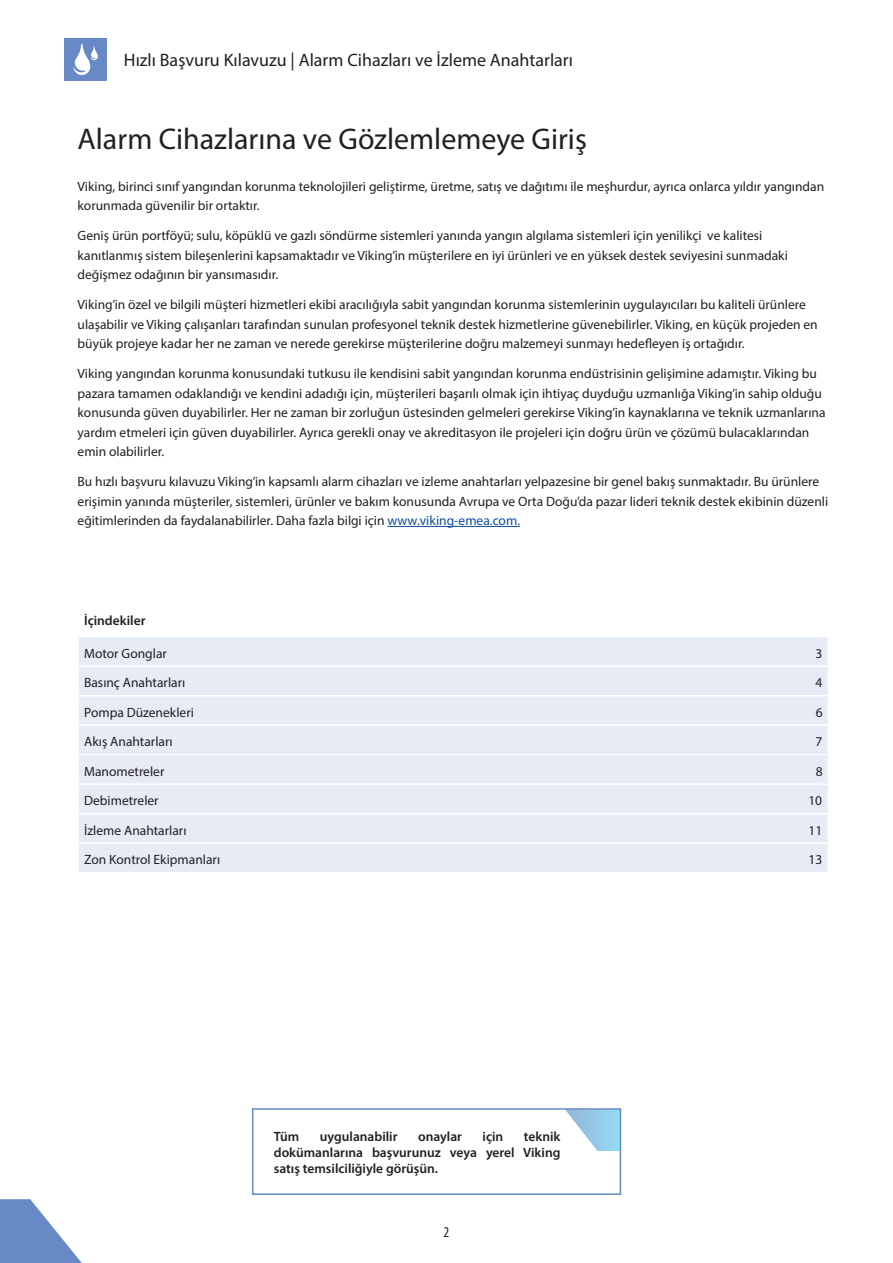
<style>
.page{position:relative;width:893px;height:1263px;background:#fff}
.page>*{position:absolute;margin:0;border:0;box-sizing:border-box;transform-origin:0 0}
.t1{font:30px "Myriad Pro";color:#231f20}
.t2{font:18px "Myriad Pro";color:#231f20}
.t3{font:condensed 15px "Myriad Pro";color:#231f20}
.t4{font:13.5px/19.5px "Myriad Pro";color:#231f20}
.t5{font:600 13.5px/16.2px "Myriad Pro";color:#231f20;text-align:justify}
.s1{color:#0d4da1}
</style>
<div class="page">
<svg style="left:0;top:1199px;width:82px;height:64px"></svg>
<div style="left:64px;top:38px;width:42px;height:43px;background:#678ac6"></div>
<svg style="left:73px;top:44px;width:25px;height:31px"></svg>
<div style="left:252px;top:1108px;width:369px;height:87px;border:2px solid #678ac6"></div>
<svg style="left:565px;top:1110px;width:55px;height:41px"></svg>
<hr style="left:387px;top:526px;width:133px;height:1px;background:#0d4da1">
<div style="left:79px;top:637px;width:749px;height:235px;background:#e6ebf6"></div>
<hr style="left:78px;top:754px;width:750px;height:1px;background:#fff">
<hr style="left:79px;top:665px;width:750px;height:2px;background:#fff">
<hr style="left:79px;top:695px;width:750px;height:1px;background:#fff">
<hr style="left:79px;top:724px;width:750px;height:2px;background:#fff">
<hr style="left:79px;top:783px;width:750px;height:2px;background:#fff">
<hr style="left:79px;top:813px;width:750px;height:1px;background:#fff">
<hr style="left:79px;top:842px;width:750px;height:2px;background:#fff">
<h2 class="t2" style="left:124px;top:49px;width:451px">Hızlı Başvuru Kılavuzu | Alarm Cihazları ve İzleme Anahtarları</h2>
<p class="t1" style="left:78px;top:120px;width:511px">Alarm Cihazlarına ve Gözlemlemeye Giriş</p>
<p class="t4" style="left:78px;top:176px;width:748px">Viking, birinci sınıf yangından korunma teknolojileri geliştirme, üretme, satış ve dağıtımı ile meşhurdur, ayrıca onlarca yıldır yangından korunmada güvenilir bir ortaktır.</p>
<p class="t4" style="left:78px;top:226px;width:712px">Geniş ürün portföyü; sulu, köpüklü ve gazlı söndürme sistemleri yanında yangın algılama sistemleri için yenilikçi ve kalitesi kanıtlanmış sistem bileşenlerini kapsamaktadır ve Viking’in müşterilere en iyi ürünleri ve en yüksek destek seviyesini sunmadaki değişmez odağının bir yansımasıdır.</p>
<p class="t4" style="left:78px;top:295px;width:742px">Viking’in özel ve bilgili müşteri hizmetleri ekibi aracılığıyla sabit yangından korunma sistemlerinin uygulayıcıları bu kaliteli ürünlere ulaşabilir ve Viking çalışanları tarafından sunulan profesyonel teknik destek hizmetlerine güvenebilirler. Viking, en küçük projeden en büyük projeye kadar her ne zaman ve nerede gerekirse müşterilerine doğru malzemeyi sunmayı hedefleyen iş ortağıdır.</p>
<p class="t4" style="left:78px;top:364px;width:749px">Viking yangından korunma konusundaki tutkusu ile kendisini sabit yangından korunma endüstrisinin gelişimine adamıştır. Viking bu pazara tamamen odaklandığı ve kendini adadığı için, müşterileri başarılı olmak için ihtiyaç duyduğu uzmanlığa Viking’in sahip olduğu konusunda güven duyabilirler. Her ne zaman bir zorluğun üstesinden gelmeleri gerekirse Viking’in kaynaklarına ve teknik uzmanlarına yardım etmeleri için güven duyabilirler. Ayrıca gerekli onay ve akreditasyon ile projeleri için doğru ürün ve çözümü bulacaklarından emin olabilirler.</p>
<p class="t4" style="left:78px;top:472px;width:752px">Bu hızlı başvuru kılavuzu Viking’in kapsamlı alarm cihazları ve izleme anahtarları yelpazesine bir genel bakış sunmaktadır. Bu ürünlere erişimin yanında müşteriler, sistemleri, ürünler ve bakım konusunda Avrupa ve Orta Doğu’da pazar lideri teknik destek ekibinin düzenli eğitimlerinden da faydalanabilirler. Daha fazla bilgi için <span class="s1">www.viking-emea.com.</span></p>
<p class="t5" style="left:84px;top:612px;width:63px">İçindekiler</p>
<p class="t4" style="left:84px;top:643px;width:84px">Motor Gonglar</p>
<p class="t4" style="left:815px;top:643px;width:8px">3</p>
<p class="t4" style="left:84px;top:673px;width:103px">Basınç Anahtarları</p>
<p class="t4" style="left:815px;top:673px;width:8px">4</p>
<p class="t4" style="left:84px;top:702px;width:111px">Pompa Düzenekleri</p>
<p class="t4" style="left:816px;top:702px;width:8px">6</p>
<p class="t4" style="left:84px;top:732px;width:90px">Akış Anahtarları</p>
<p class="t4" style="left:816px;top:732px;width:8px">7</p>
<p class="t4" style="left:84px;top:761px;width:82px">Manometreler</p>
<p class="t4" style="left:816px;top:761px;width:8px">8</p>
<p class="t4" style="left:84px;top:791px;width:76px">Debimetreler</p>
<p class="t4" style="left:808px;top:791px;width:15px">10</p>
<p class="t4" style="left:84px;top:820px;width:104px">İzleme Anahtarları</p>
<p class="t4" style="left:808px;top:820px;width:15px">11</p>
<p class="t4" style="left:84px;top:850px;width:138px">Zon Kontrol Ekipmanları</p>
<p class="t4" style="left:808px;top:850px;width:15px">13</p>
<p class="t5" style="left:274px;top:1128px;width:27px">Tüm</p>
<p class="t5" style="left:320px;top:1128px;width:79px">uygulanabilir</p>
<p class="t5" style="left:418px;top:1128px;width:45px">onaylar</p>
<p class="t5" style="left:483px;top:1128px;width:22px">için</p>
<p class="t5" style="left:274px;top:1128px;width:288px;text-indent:250px">teknik dokümanlarına başvurunuz veya yerel Viking satış temsilciliğiyle görüşün.</p>
<p class="t3" style="left:444px;top:1223px;width:7px">2</p>
</div>
